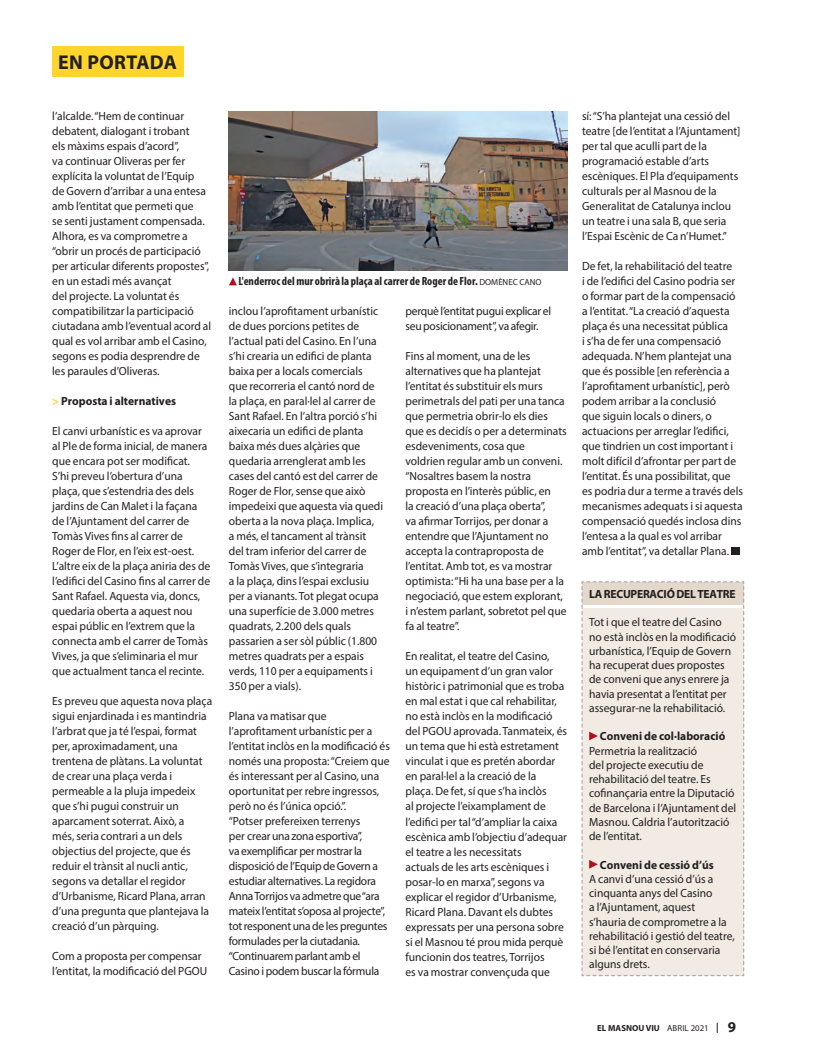
<style>
.page{position:relative;width:814px;height:1052px;background:#fff}
.page>*{position:absolute;margin:0;border:0;box-sizing:border-box;transform-origin:0 0}
.t1{font:700 20px "Myriad Pro";letter-spacing:.02em;color:#231f20}
.t2{font:700 15px "Myriad Pro";color:#231f20}
.TEXTO{font:11.88px/15px "Myriad Pro";color:#231f20}
.TEXTO-2{font:11.88px/15px "Myriad Pro";letter-spacing:-.02em;color:#231f20}
.TEXTO-3{font:700 11.88px "Myriad Pro";color:#231f20}
.t3{font:700 condensed 11.88px "Myriad Pro";color:#231f20}
.TEXTO-4{font:700 11.88px "Myriad Pro";letter-spacing:-.02em;color:#231f20}
.t4{font:700 8.75px "Myriad Pro";color:#231f20}
.s1{color:#fdd52b}
.s2{font-weight:400;font-stretch:normal;font-size:8.75px}
.s3{font-weight:400}
</style>
<div class="page">
<div style="left:52px;top:46px;width:132px;height:31px;background:#fdd52b"></div>
<div style="left:731px;top:547px;width:8px;height:8px;background:#231f20"></div>
<svg style="left:229px;top:277px;width:8px;height:8px"></svg>
<img style="left:229px;top:111px;width:338px;height:159px">
<svg style="left:581px;top:581px;width:163px;height:396px;background:#efe9e1"></svg>
<p class="t1" style="left:58px;top:51px;width:120px">EN PORTADA</p>
<p class="TEXTO" style="left:52px;top:109px;width:160px">l’alcalde. “Hem de continuar debatent, dialogant i trobant<br>els màxims espais d’acord”,<br>va continuar Oliveras per fer explícita la voluntat de l’Equip<br>de Govern d’arribar a una entesa amb l’entitat que permeti que<br>se senti justament compensada.<br>Alhora, es va comprometre a “obrir un procés de participació per articular diferents propostes”, en un estadi més avançat<br>del projecte. La voluntat és compatibilitzar la participació ciutadana amb l’eventual acord al qual es vol arribar amb el Casino, segons es podia desprendre de les paraules d’Oliveras.</p>
<p class="TEXTO-3" style="left:52px;top:395px;width:125px"><span class="s1">&gt;</span> Proposta i alternatives</p>
<p class="TEXTO" style="left:52px;top:424px;width:159px">El canvi urbanístic es va aprovar al Ple de forma inicial, de manera que encara pot ser modificat.<br>S’hi preveu l’obertura d’una plaça, que s’estendria des dels jardins de Can Malet i la façana de l’Ajuntament del carrer de<br>Tomàs Vives fins al carrer de<br>Roger de Flor, en l’eix est-oest.<br>L’altre eix de la plaça aniria des de l’edifici del Casino fins al carrer de<br>Sant Rafael. Aquesta via, doncs, quedaria oberta a aquest nou espai públic en l’extrem que la connecta amb el carrer de Tomàs<br>Vives, ja que s’eliminaria el mur que actualment tanca el recinte.</p>
<p class="TEXTO" style="left:52px;top:694px;width:161px">Es preveu que aquesta nova plaça sigui enjardinada i es mantindria l’arbrat que ja té l’espai, format per, aproximadament, una trentena de plàtans. La voluntat de crear una plaça verda i permeable a la pluja impedeix que s’hi pugui construir un aparcament soterrat. Això, a<br>més, seria contrari a un dels objectius del projecte, que és reduir el trànsit al nucli antic, segons va detallar el regidor d’Urbanisme, Ricard Plana, arran d’una pregunta que plantejava la creació d’un pàrquing.</p>
<p class="TEXTO" style="left:52px;top:949px;width:156px">Com a proposta per compensar l’entitat, la modificació del PGOU</p>
<p class="t3" style="left:238px;top:275px;width:305px">L'enderroc del mur obrirà la plaça al carrer de Roger de Flor. <span class="s2">DOMÈNEC CANO</span></p>
<p class="TEXTO" style="left:229px;top:304px;width:156px">inclou l’aprofitament urbanístic de dues porcions petites de l’actual pati del Casino. En l’una s’hi crearia un edifici de planta baixa per a locals comercials que recorreria el cantó nord de la plaça, en paral·lel al carrer de<br>Sant Rafael. En l’altra porció s’hi aixecaria un edifici de planta baixa més dues alçàries que quedaria arrenglerat amb les cases del cantó est del carrer de<br>Roger de Flor, sense que això impedeixi que aquesta via quedi oberta a la nova plaça. Implica,<br>a més, el tancament al trànsit del tram inferior del carrer de<br>Tomàs Vives, que s’integraria<br>a la plaça, dins l’espai exclusiu per a vianants. Tot plegat ocupa una superfície de 3.000 metres quadrats, 2.200 dels quals passarien a ser sòl públic (1.800 metres quadrats per a espais verds, 110 per a equipaments i<br>350 per a vials).</p>
<p class="TEXTO" style="left:229px;top:708px;width:162px">Plana va matisar que l’aprofitament urbanístic per a l’entitat inclòs en la modificació és només una proposta: “Creiem que és interessant per al Casino, una oportunitat per rebre ingressos, però no és l’única opció.”.</p>
<p class="TEXTO-2" style="left:229px;top:813px;width:160px">“Potser prefereixen terrenys<br>per crear una zona esportiva”,<br>va exemplificar per mostrar la disposició de l’Equip de Govern a estudiar alternatives. La regidora<br>Anna Torrijos va admetre que “ara mateix l’entitat s’oposa al projecte”, tot responent una de les preguntes formulades per la ciutadania. “Continuarem parlant amb el<br>Casino i podem buscar la fórmula</p>
<p class="TEXTO-2" style="left:405px;top:303px;width:147px">perquè l’entitat pugui explicar el seu posicionament”, va afegir.</p>
<p class="TEXTO" style="left:405px;top:348px;width:163px">Fins al moment, una de les alternatives que ha plantejat l’entitat és substituir els murs perimetrals del pati per una tanca que permetria obrir-lo els dies que es decidís o per a determinats esdeveniments, cosa que voldrien regular amb un conveni. “Nosaltres basem la nostra proposta en l’interès públic, en<br>la creació d’una plaça oberta”,<br>va afirmar Torrijos, per donar a entendre que l’Ajuntament no accepta la contraproposta de l’entitat. Amb tot, es va mostrar optimista: “Hi ha una base per a la negociació, que estem explorant, i n’estem parlant, sobretot pel que fa al teatre”.</p>
<p class="TEXTO" style="left:405px;top:648px;width:163px">En realitat, el teatre del Casino,<br>un equipament d’un gran valor històric i patrimonial que es troba en mal estat i que cal rehabilitar, no està inclòs en la modificació del PGOU aprovada. Tanmateix, és un tema que hi està estretament vinculat i que es pretén abordar en paral·lel a la creació de la plaça. De fet, sí que s’ha inclòs<br>al projecte l’eixamplament de l’edifici per tal “d’ampliar la caixa escènica amb l’objectiu d’adequar el teatre a les necessitats<br>actuals de les arts escèniques i posar-lo en marxa”, segons va explicar el regidor d’Urbanisme,<br>Ricard Plana. Davant els dubtes expressats per una persona sobre si el Masnou té prou mida perquè funcionin dos teatres, Torrijos<br>es va mostrar convençuda que</p>
<p class="TEXTO" style="left:582px;top:109px;width:160px">sí: “S’ha plantejat una cessió del teatre [de l’entitat a l’Ajuntament] per tal que aculli part de la programació estable d’arts escèniques. El Pla d’equipaments culturals per al Masnou de la<br>Generalitat de Catalunya inclou un teatre i una sala B, que seria l’Espai Escènic de Ca n’Humet.”</p>
<p class="TEXTO" style="left:582px;top:259px;width:162px">De fet, la rehabilitació del teatre<br>i de l’edifici del Casino podria ser o formar part de la compensació a l’entitat. “La creació d’aquesta plaça és una necessitat pública<br>i s’ha de fer una compensació adequada. N’hem plantejat una que és possible [en referència a l’aprofitament urbanístic], però podem arribar a la conclusió<br>que siguin locals o diners, o actuacions per arreglar l’edifici, que tindrien un cost important i molt difícil d’afrontar per part de l’entitat. És una possibilitat, que es podria dur a terme a través dels mecanismes adequats i si aquesta compensació quedés inclosa dins l’entesa a la qual es vol arribar amb l’entitat”, va detallar Plana.</p>
<p class="TEXTO-4" style="left:589px;top:587px;width:148px">LA RECUPERACIÓ DEL TEATRE</p>
<p class="TEXTO" style="left:589px;top:615px;width:148px;line-height:14.2px">Tot i que el teatre del Casino no està inclòs en la modificació urbanística, l’Equip de Govern ha recuperat dues propostes de conveni que anys enrere ja havia presentat a l’entitat per assegurar-ne la rehabilitació.</p>
<p class="TEXTO-3" style="left:599px;top:730px;width:127px">Conveni de col·laboració</p>
<p class="TEXTO" style="left:589px;top:743px;width:148px;line-height:14.2px">Permetria la realització<br>del projecte executiu de rehabilitació del teatre. Es cofinançaria entre la Diputació de Barcelona i l’Ajuntament del<br>Masnou. Caldria l’autorització de l’entitat.</p>
<p class="TEXTO-3" style="left:599px;top:858px;width:115px">Conveni de cessió d’ús</p>
<p class="TEXTO" style="left:589px;top:871px;width:147px;line-height:14.2px">A canvi d’una cessió d’ús a cinquanta anys del Casino<br>a l’Ajuntament, aquest s’hauria de comprometre a la rehabilitació i gestió del teatre, si bé l’entitat en conservaria alguns drets.</p>
<p class="t4" style="left:597px;top:1023px;width:113px">EL MASNOU VIU <span class="s3">ABRIL 2021</span></p>
<p class="t2" style="left:727px;top:1018px;width:10px">9</p>
</div>
